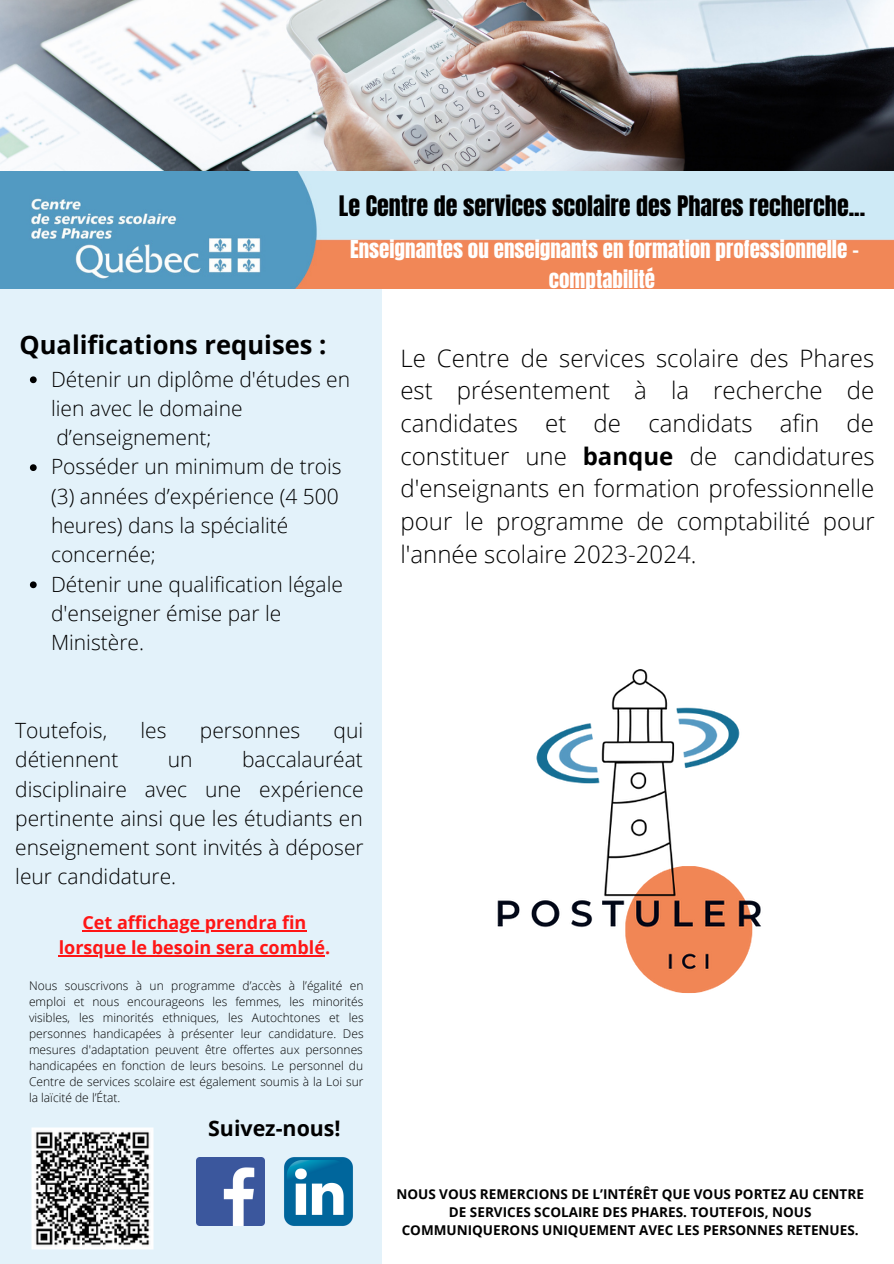
<style>
.page{position:relative;width:894px;height:1264px;background:#fff}
.page>*{position:absolute;margin:0;border:0;box-sizing:border-box;transform-origin:0 0}
.t1{font:700 25.5px "Open Sans";color:#000}
.t2{font:300 24px/32.7px "Open Sans";color:#000;text-align:justify}
.t3{font:24px "Anton";color:#000}
.t4{font:700 21.45px "Open Sans";color:#000}
.t5{font:300 21px/29.2px "Open Sans";color:#000}
.t6{font:21px/29.2px "Anton";color:#fff;text-align:center}
.t7{font:700 18px/24.8px "Open Sans";color:#ff1616;text-align:center}
.t8{font:700 13.5px/18px "Open Sans";color:#000;text-align:center}
.t9{font:300 12px/16px "Open Sans";color:#000;text-align:justify}
.s1{font-weight:700}
</style>
<div class="page">
<img style="left:0;top:0;width:893px;height:171px">
<div style="left:0;top:272px;width:381px;height:991px;background:#e3f2fa"></div>
<img style="left:0;top:171px;width:893px;height:118px">
<img style="left:245px;top:1157px;width:19px;height:68px">
<img style="left:284px;top:1157px;width:69px;height:69px">
<img style="left:497px;top:669px;width:264px;height:325px">
<img style="left:31px;top:1127px;width:214px;height:123px">
<hr style="left:82px;top:930px;width:224px;height:1px;background:#ff1616">
<hr style="left:59px;top:955px;width:266px;height:1px;background:#ff1616">
<svg style="left:30px;top:376px;width:7px;height:7px"></svg>
<svg style="left:30px;top:464px;width:7px;height:7px"></svg>
<svg style="left:30px;top:581px;width:7px;height:7px"></svg>
<h2 class="t3" style="left:339px;top:189px;width:527px">Le Centre de services scolaire des Phares recherche...</h2>
<h3 class="t6" style="left:350px;top:235px;width:510px">Enseignantes ou enseignants en formation professionnelle - comptabilité</h3>
<h1 class="t1" style="left:20px;top:326px;width:308px">Qualifications requises :</h1>
<p class="t5" style="left:51px;top:364px;width:300px">Détenir un diplôme d'études en lien avec le domaine d’enseignement;<br>Posséder un minimum de trois (3) années d’expérience (4 500 heures) dans la spécialité concernée;<br>Détenir une qualification légale d'enseigner émise par le<br>Ministère.</p>
<h3 class="t5" style="left:15px;top:715px;width:93px">Toutefois,</h3>
<h3 class="t5" style="left:140px;top:715px;width:28px">les</h3>
<h3 class="t5" style="left:200px;top:715px;width:102px">personnes</h3>
<h3 class="t5" style="left:333px;top:715px;width:31px">qui</h3>
<h3 class="t5" style="left:15px;top:744px;width:105px">détiennent</h3>
<h3 class="t5" style="left:168px;top:744px;width:26px">un</h3>
<h3 class="t5" style="left:15px;top:744px;width:350px;text-align:justify;text-indent:227px">baccalauréat disciplinaire avec une expérience pertinente ainsi que les étudiants en enseignement sont invités à déposer leur candidature.</h3>
<h3 class="t7" style="left:59px;top:909px;width:273px">Cet affichage prendra fin lorsque le besoin sera comblé.</h3>
<p class="t9" style="left:29px;top:977px;width:336px">Nous souscrivons à un programme d’accès à l’égalité en emploi et nous encourageons les femmes, les minorités visibles, les minorités ethniques, les Autochtones et les personnes handicapées à présenter leur candidature. Des mesures d'adaptation peuvent être offertes aux personnes handicapées en fonction de leurs besoins. Le personnel du Centre de services scolaire est également soumis à la Loi sur la laïcité de l’État.</p>
<h3 class="t4" style="left:208px;top:1113px;width:134px">Suivez-nous!</h3>
<p class="t2" style="left:400px;top:341px;width:476px">Le Centre de services scolaire des Phares est présentement à la recherche de candidates et de candidats afin de constituer une <span class="s1">banque</span> de candidatures d'enseignants en formation professionnelle pour le programme de comptabilité pour l'année scolaire 2023-2024.</p>
<p class="t8" style="left:396px;top:1184px;width:469px">NOUS VOUS REMERCIONS DE L’INTÉRÊT QUE VOUS PORTEZ AU CENTRE<br>DE SERVICES SCOLAIRE DES PHARES. TOUTEFOIS, NOUS<br>COMMUNIQUERONS UNIQUEMENT AVEC LES PERSONNES RETENUES.</p>
</div>
